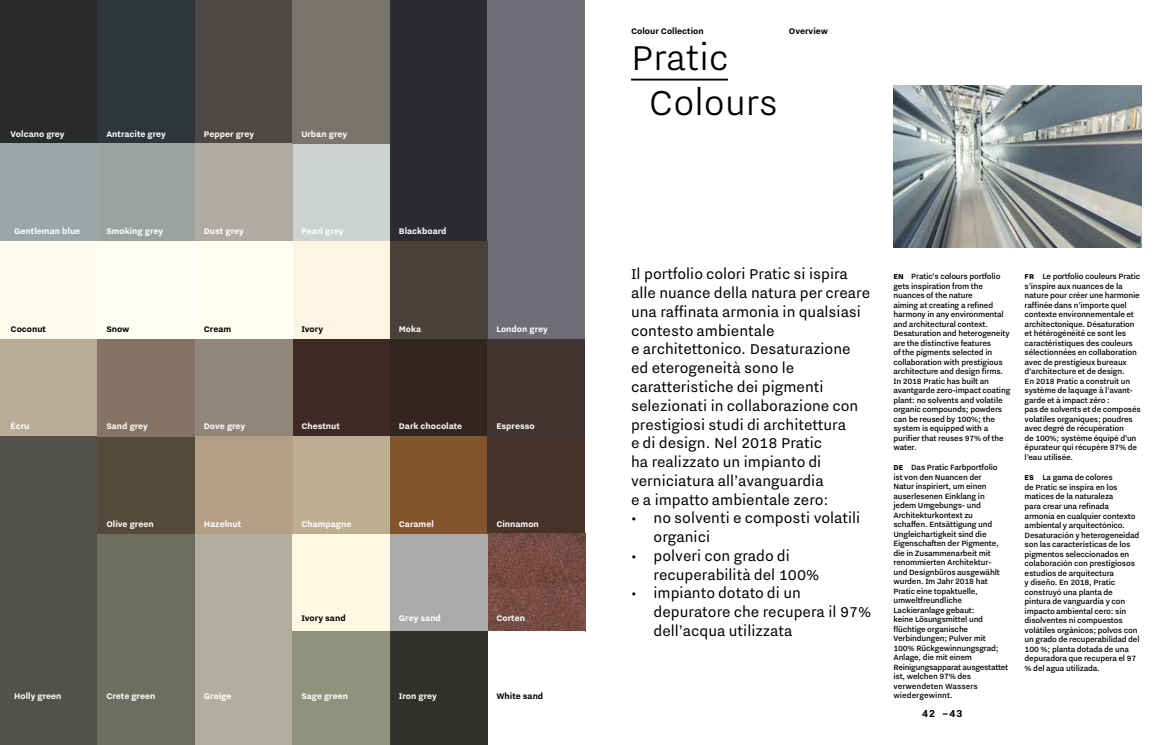
<style>
.page{position:relative;width:1170px;height:745px;background:#fff}
.page>*{position:absolute;margin:0;border:0;box-sizing:border-box;transform-origin:0 0}
.t1{font:300 42.5px/45px "Nitti Grotesk";color:#000}
.t2{font:17.5px/18.8px "Nitti Grotesk";color:#000}
.t3{font:700 12.5px "Nitti Grotesk";color:#000}
.t4{font:700 10px "Nitti Grotesk";color:#fff}
.t5{font:700 10px "Nitti Grotesk";color:#000}
.t6{font:500 9.38px/9.5px "Nitti Grotesk";letter-spacing:-.02em;color:#000}
.s1{font-weight:800;font-size:8.75px}
</style>
<div class="page">
<div style="left:0;top:0;width:97px;height:144px;background:#292a2c"></div>
<div style="left:195px;top:0;width:97px;height:144px;background:#4d4844"></div>
<div style="left:390px;top:0;width:97px;height:241px;background:#2a2c30"></div>
<div style="left:97px;top:0;width:98px;height:144px;background:#2e3639"></div>
<div style="left:487px;top:0;width:98px;height:338px;background:#6e6e76"></div>
<div style="left:0;top:241px;width:97px;height:97px;background:#fffbef"></div>
<div style="left:390px;top:338px;width:97px;height:98px;background:#332620"></div>
<div style="left:292px;top:338px;width:98px;height:98px;background:#3e2926"></div>
<div style="left:97px;top:241px;width:98px;height:97px;background:#fdfdf3"></div>
<div style="left:487px;top:338px;width:98px;height:98px;background:#423431"></div>
<div style="left:390px;top:241px;width:97px;height:97px;background:#494039"></div>
<div style="left:0;top:338px;width:97px;height:98px;background:#b8ab98"></div>
<div style="left:0;top:436px;width:97px;height:308px;background:#51524c"></div>
<div style="left:97px;top:533px;width:98px;height:211px;background:#6d6e5e"></div>
<div style="left:195px;top:533px;width:97px;height:211px;background:#b1ae9d"></div>
<div style="left:97px;top:436px;width:98px;height:97px;background:#544b3a"></div>
<div style="left:292px;top:241px;width:98px;height:97px;background:#fcf5e2"></div>
<div style="left:292px;top:144px;width:98px;height:97px;background:#cdd1d0"></div>
<div style="left:97px;top:144px;width:98px;height:97px;background:#9da29e"></div>
<div style="left:195px;top:241px;width:97px;height:97px;background:#fffdf0"></div>
<div style="left:195px;top:144px;width:97px;height:97px;background:#aeaba4"></div>
<div style="left:0;top:144px;width:97px;height:97px;background:#9ba6a8"></div>
<div style="left:292px;top:436px;width:98px;height:97px;background:#bdae91"></div>
<div style="left:195px;top:338px;width:97px;height:98px;background:#90867a"></div>
<div style="left:390px;top:436px;width:97px;height:97px;background:#84542c"></div>
<div style="left:195px;top:436px;width:97px;height:97px;background:#b49f84"></div>
<div style="left:97px;top:338px;width:98px;height:98px;background:#857464"></div>
<div style="left:487px;top:436px;width:98px;height:97px;background:#463227"></div>
<img style="left:487px;top:533px;width:98px;height:98px">
<div style="left:390px;top:533px;width:97px;height:98px;background:#a9abaa"></div>
<div style="left:292px;top:533px;width:98px;height:98px;background:#fff9e3"></div>
<div style="left:390px;top:631px;width:97px;height:113px;background:#30332d"></div>
<hr style="left:631px;top:79px;width:97px;height:1px;background:#000">
<img style="left:893px;top:86px;width:248px;height:161px">
<div style="left:292px;top:0;width:98px;height:144px;background:#78756e"></div>
<div style="left:292px;top:631px;width:98px;height:113px;background:#8f937c"></div>
<p class="t4" style="left:11px;top:128px;width:56px">Volcano grey</p>
<p class="t4" style="left:106px;top:128px;width:61px">Antracite grey</p>
<p class="t4" style="left:204px;top:128px;width:52px">Pepper grey</p>
<p class="t4" style="left:301px;top:128px;width:47px">Urban grey</p>
<p class="t4" style="left:14px;top:225px;width:68px">Gentleman blue</p>
<p class="t4" style="left:106px;top:225px;width:58px">Smoking grey</p>
<p class="t4" style="left:204px;top:225px;width:42px">Dust grey</p>
<p class="t4" style="left:301px;top:225px;width:44px">Pearl grey</p>
<p class="t5" style="left:11px;top:323px;width:37px">Coconut</p>
<p class="t5" style="left:106px;top:323px;width:25px">Snow</p>
<p class="t5" style="left:204px;top:323px;width:29px">Cream</p>
<p class="t5" style="left:301px;top:323px;width:23px">Ivory</p>
<p class="t4" style="left:399px;top:225px;width:49px">Blackboard</p>
<p class="t4" style="left:399px;top:323px;width:24px">Moka</p>
<p class="t4" style="left:496px;top:323px;width:53px">London grey</p>
<p class="t4" style="left:11px;top:420px;width:20px">Écru</p>
<p class="t4" style="left:106px;top:420px;width:43px">Sand grey</p>
<p class="t4" style="left:204px;top:420px;width:43px">Dove grey</p>
<p class="t4" style="left:301px;top:420px;width:40px">Chestnut</p>
<p class="t4" style="left:399px;top:420px;width:65px">Dark chocolate</p>
<p class="t4" style="left:496px;top:420px;width:40px">Espresso</p>
<p class="t4" style="left:106px;top:518px;width:49px">Olive green</p>
<p class="t4" style="left:204px;top:518px;width:39px">Hazelnut</p>
<p class="t4" style="left:301px;top:518px;width:52px">Champagne</p>
<p class="t4" style="left:399px;top:518px;width:36px">Caramel</p>
<p class="t4" style="left:496px;top:518px;width:44px">Cinnamon</p>
<p class="t5" style="left:301px;top:611px;width:46px">Ivory sand</p>
<p class="t4" style="left:399px;top:611px;width:44px">Grey sand</p>
<p class="t4" style="left:496px;top:611px;width:30px">Corten</p>
<p class="t4" style="left:14px;top:689px;width:49px">Holly green</p>
<p class="t4" style="left:204px;top:689px;width:29px">Greige</p>
<p class="t4" style="left:106px;top:689px;width:51px">Crete green</p>
<p class="t4" style="left:399px;top:689px;width:40px">Iron grey</p>
<p class="t4" style="left:301px;top:689px;width:48px">Sage green</p>
<p class="t5" style="left:496px;top:689px;width:48px">White sand</p>
<p class="t5" style="left:631px;top:25px;width:74px">Colour Collection</p>
<h1 class="t1" style="left:648px;top:34px;width:131px;text-indent:-18px">Pratic<br>Colours</h1>
<p class="t5" style="left:788px;top:25px;width:41px">Overview</p>
<p class="t2" style="left:631px;top:264px;width:240px">Il portfolio colori Pratic si ispira alle nuance della natura per creare una raffinata armonia in qualsiasi contesto ambientale<br>e architettonico. Desaturazione ed eterogeneità sono le caratteristiche dei pigmenti selezionati in collaborazione con prestigiosi studi di architettura<br>e di design. Nel 2018 Pratic<br>ha realizzato un impianto di verniciatura all’avanguardia<br>e a impatto ambientale zero:</p>
<h2 class="t2" style="left:653px;top:508px;width:208px;text-indent:-23px">• no solventi e composti volatili organici</h2>
<h2 class="t2" style="left:653px;top:545px;width:167px;text-indent:-23px">• polveri con grado di recuperabilità del 100%</h2>
<h2 class="t2" style="left:653px;top:583px;width:219px;text-indent:-23px">• impianto dotato di un depuratore che recupera il 97% dell’acqua utilizzata</h2>
<p class="t6" style="left:893px;top:271px;width:118px"><span class="s1">EN</span> Pratic’s colours portfolio gets inspiration from the nuances of the nature<br>aiming at creating a refined harmony in any environmental and architectural context.<br>Desaturation and heterogeneity are the distinctive features<br>of the pigments selected in collaboration with prestigious architecture and design firms.<br>In 2018 Pratic has built an avantgarde zero-impact coating plant: no solvents and volatile organic compounds; powders can be reused by 100%; the system is equipped with a purifier that reuses 97% of the water.</p>
<p class="t6" style="left:1024px;top:271px;width:118px"><span class="s1">FR</span> Le portfolio couleurs Pratic s’inspire aux nuances de la nature pour créer une harmonie raffinée dans n’importe quel contexte environnementale et architectonique. Désaturation et hétérogénéité ce sont les caractéristiques des couleurs sélectionnées en collaboration avec de prestigieux bureaux d’architecture et de design.<br>En 2018 Pratic a construit un système de laquage à l’avant&shy;garde et à impact zéro :<br>pas de solvents et de composés volatiles organiques; poudres avec degré de récupération<br>de 100%; système équipé d’un épurateur qui récupère 97% de l’eau utilisée.</p>
<p class="t6" style="left:1024px;top:472px;width:116px"><span class="s1">ES</span> La gama de colores<br>de Pratic se inspira en los matices de la naturaleza<br>para crear una refinada armonía en cualquier contexto ambiental y arquitectónico.<br>Desaturación y heterogeneidad son las características de los pigmentos seleccionados en colaboración con prestigiosos estudios de arquitectura<br>y diseño. En 2018, Pratic construyó una planta de pintura de vanguardia y con impacto ambiental cero: sin disolventes ni compuestos volátiles orgánicos; polvos con un grado de recuperabilidad del<br>100 %; planta dotada de una depuradora que recupera el 97 % del agua utilizada.</p>
<p class="t6" style="left:893px;top:462px;width:116px"><span class="s1">DE</span> Das Pratic Farbportfolio ist von den Nuancen der<br>Natur inspiriert, um einen auserlesenen Einklang in jedem Umgebungs- und<br>Architekturkontext zu schaffen. Entsättigung und<br>Ungleichartigkeit sind die<br>Eigenschaften der Pigmente, die in Zusammenarbeit mit renommierten Architektur-<br>und Designbüros ausgewählt wurden. Im Jahr 2018 hat<br>Pratic eine topaktuelle, umweltfreundliche<br>Lackieranlage gebaut:<br>keine Lösungsmittel und flüchtige organische<br>Verbindungen; Pulver mit<br>100% Rückgewinnungsgrad;<br>Anlage, die mit einem<br>Reinigungsapparat ausgestattet ist, welchen 97% des verwendeten Wassers wiedergewinnt.</p>
<h3 class="t3" style="left:921px;top:705px;width:42px">42 –43</h3>
</div>
